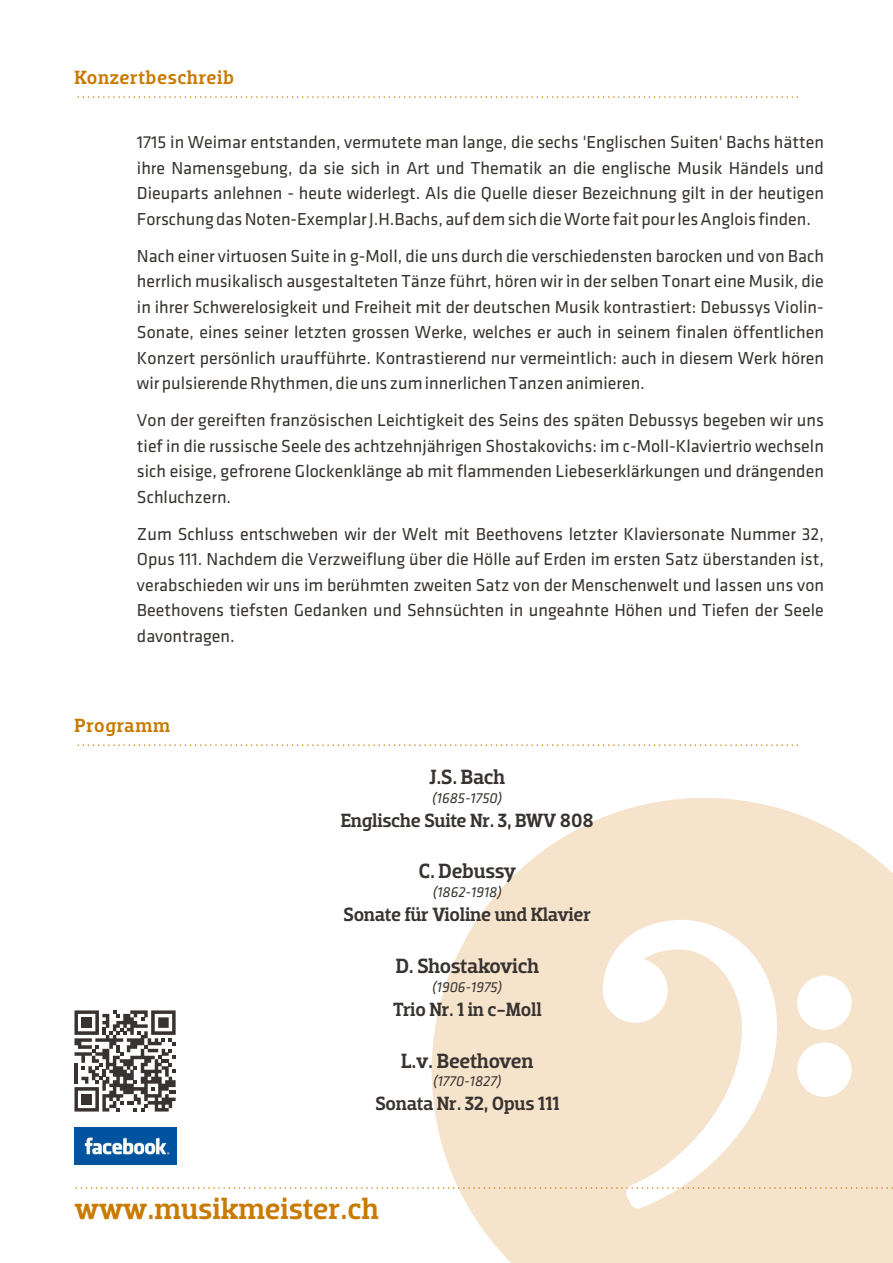
<style>
.page{position:relative;width:893px;height:1263px;background:#fff}
.page>*{position:absolute;margin:0;border:0;box-sizing:border-box;transform-origin:0 0}
.t1{font:30.45px "Dobra Slab";color:#c97a00}
.t2{font:21px "Dobra Slab";letter-spacing:-.02em;color:#383330}
.t3{font:19.5px "Dobra Slab";letter-spacing:-.01em;color:#383330}
.t4{font:19.5px "Dobra Slab";letter-spacing:.03em;color:#c97a00}
.t5{font:18px/25.5px "Klavika";color:#383330;text-align:justify}
.t6{font:italic 15px "Klavika";color:#383330}
</style>
<div class="page">
<svg style="left:432px;top:798px;width:461px;height:465px;fill:#f5e3cc"></svg>
<div style="left:797px;top:1042px;width:55px;height:55px;background:#fff;border-radius:50%"></div>
<div style="left:797px;top:975px;width:55px;height:55px;background:#fff;border-radius:50%"></div>
<svg style="left:603px;top:920px;width:174px;height:288px;fill:#f5e3cc"></svg>
<svg style="left:75px;top:1187px;width:818px;height:2px"></svg>
<svg style="left:74px;top:1010px;width:102px;height:101px"></svg>
<img style="left:74px;top:1127px;width:102px;height:37px">
<svg style="left:77px;top:744px;width:721px;height:2px"></svg>
<svg style="left:77px;top:96px;width:721px;height:2px"></svg>
<p class="t4" style="left:74px;top:69px;width:161px">Konzertbeschreib</p>
<p class="t5" style="left:137px;top:131px;width:688px">1715 in Weimar entstanden, vermutete man lange, die sechs 'Englischen Suiten' Bachs hätten ihre Namensgebung, da sie sich in Art und Thematik an die englische Musik Händels und Dieuparts anlehnen - heute widerlegt. Als die Quelle dieser Bezeichnung gilt in der heutigen Forschung das Noten-Exemplar J.H.Bachs, auf dem sich die Worte fait pour les Anglois finden.</p>
<p class="t5" style="left:137px;top:244px;width:688px">Nach einer virtuosen Suite in g-Moll, die uns durch die verschiedensten barocken und von Bach herrlich musikalisch ausgestalteten Tänze führt, hören wir in der selben Tonart eine Musik, die in ihrer Schwerelosigkeit und Freiheit mit der deutschen Musik kontrastiert: Debussys Violin-Sonate, eines seiner letzten grossen Werke, welches er auch in seinem finalen öffentlichen Konzert persönlich uraufführte. Kontrastierend nur vermeintlich: auch in diesem Werk hören wir pulsierende Rhythmen, die uns zum innerlichen Tanzen animieren.</p>
<p class="t5" style="left:137px;top:409px;width:688px">Von der gereiften französischen Leichtigkeit des Seins des späten Debussys begeben wir uns tief in die russische Seele des achtzehnjährigen Shostakovichs: im c-Moll-Klaviertrio wechseln sich eisige, gefrorene Glockenklänge ab mit flammenden Liebeserklärkungen und drängenden Schluchzern.</p>
<p class="t5" style="left:137px;top:522px;width:689px">Zum Schluss entschweben wir der Welt mit Beethovens letzter Klaviersonate Nummer 32, Opus 111. Nachdem die Verzweiflung über die Hölle auf Erden im ersten Satz überstanden ist, verabschieden wir uns im berühmten zweiten Satz von der Menschenwelt und lassen uns von Beethovens tiefsten Gedanken und Sehnsüchten in ungeahnte Höhen und Tiefen der Seele davontragen.</p>
<p class="t4" style="left:74px;top:717px;width:97px">Programm</p>
<p class="t2" style="left:430px;top:768px;width:77px">J.S. Bach</p>
<p class="t6" style="left:432px;top:791px;width:72px">(1685-1750)</p>
<p class="t3" style="left:341px;top:812px;width:255px">Englische Suite Nr. 3, BWV 808</p>
<p class="t2" style="left:419px;top:863px;width:99px">C. Debussy</p>
<p class="t6" style="left:433px;top:886px;width:71px">(1862-1918)</p>
<p class="t3" style="left:343px;top:907px;width:249px">Sonate für Violine und Klavier</p>
<p class="t2" style="left:396px;top:957px;width:145px">D. Shostakovich</p>
<p class="t6" style="left:432px;top:980px;width:72px">(1906-1975)</p>
<p class="t3" style="left:393px;top:1001px;width:150px">Trio Nr. 1 in c-Moll</p>
<p class="t2" style="left:401px;top:1052px;width:134px">L.v. Beethoven</p>
<p class="t6" style="left:433px;top:1075px;width:70px">(1770-1827)</p>
<p class="t3" style="left:375px;top:1096px;width:186px">Sonata Nr. 32, Opus 111</p>
<h1 class="t1" style="left:74px;top:1196px;width:306px">www.musikmeister.ch</h1>
</div>
